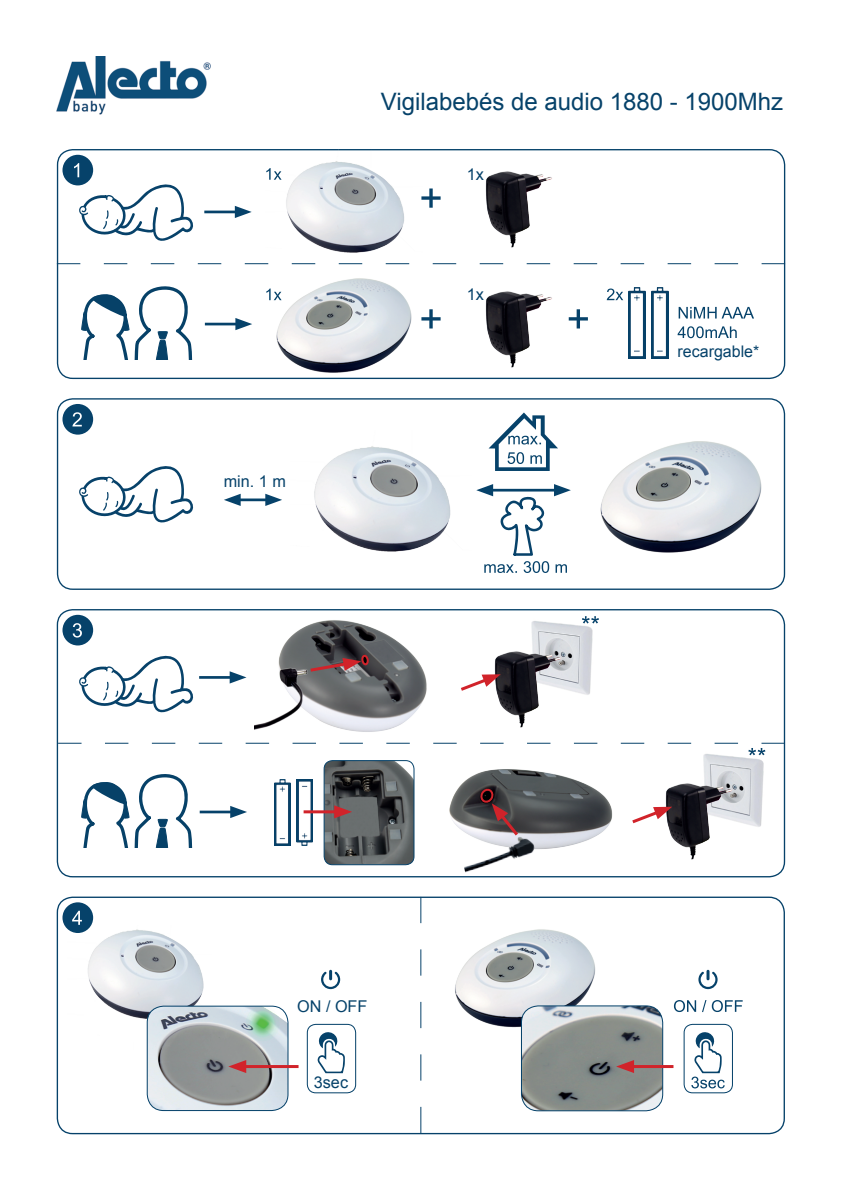
<style>
.page{position:relative;width:842px;height:1191px;background:#fff}
.page>*{position:absolute;margin:0;border:0;box-sizing:border-box;transform-origin:0 0}
.t1{font:24px "Arial";color:#06426a}
.t2{font:16.2px "Arial";color:#06426a}
.t3{font:16px "Arial";color:#06426a}
</style>
<div class="page">
<img style="left:57px;top:57px;width:153px;height:57px">
<div style="left:57px;top:398px;width:728px;height:192px;border:1px solid #06426a;border-radius:15px"></div>
<div style="left:62px;top:155px;width:31px;height:30px;background:#06426a;border-radius:50%"></div>
<div style="left:57px;top:896px;width:728px;height:238px;border:1px solid #06426a;border-radius:15px"></div>
<div style="left:62px;top:404px;width:31px;height:30px;background:#06426a;border-radius:50%"></div>
<svg style="left:72px;top:412px;width:10px;height:14px"></svg>
<div style="left:62px;top:615px;width:31px;height:30px;background:#06426a;border-radius:50%"></div>
<svg style="left:73px;top:623px;width:9px;height:14px"></svg>
<div style="left:62px;top:902px;width:31px;height:31px;background:#06426a;border-radius:50%"></div>
<svg style="left:72px;top:910px;width:10px;height:15px"></svg>
<img style="left:265px;top:149px;width:158px;height:104px">
<svg style="left:74px;top:163px;width:119px;height:78px"></svg>
<svg style="left:79px;top:655px;width:115px;height:58px"></svg>
<svg style="left:79px;top:466px;width:115px;height:57px"></svg>
<img style="left:234px;top:278px;width:194px;height:100px">
<img style="left:462px;top:291px;width:105px;height:89px">
<img style="left:462px;top:149px;width:105px;height:99px">
<img style="left:629px;top:288px;width:17px;height:71px">
<img style="left:652px;top:288px;width:17px;height:71px">
<svg style="left:81px;top:286px;width:111px;height:73px"></svg>
<svg style="left:81px;top:774px;width:111px;height:73px"></svg>
<svg style="left:421px;top:188px;width:20px;height:20px"></svg>
<svg style="left:421px;top:309px;width:20px;height:19px"></svg>
<svg style="left:569px;top:309px;width:19px;height:19px"></svg>
<hr style="left:205px;top:323px;width:35px;height:2px;background:#06426a">
<svg style="left:235px;top:318px;width:17px;height:12px"></svg>
<hr style="left:204px;top:211px;width:36px;height:2px;background:#06426a">
<svg style="left:235px;top:206px;width:17px;height:12px"></svg>
<svg style="left:57px;top:263px;width:728px;height:1px"></svg>
<svg style="left:607px;top:288px;width:16px;height:12px"></svg>
<svg style="left:266px;top:288px;width:16px;height:12px"></svg>
<svg style="left:266px;top:168px;width:16px;height:12px"></svg>
<hr style="left:236px;top:498px;width:34px;height:3px;background:#06426a">
<svg style="left:224px;top:494px;width:17px;height:12px"></svg>
<svg style="left:265px;top:494px;width:17px;height:12px"></svg>
<svg style="left:476px;top:484px;width:91px;height:89px"></svg>
<svg style="left:489px;top:412px;width:61px;height:59px"></svg>
<img style="left:314px;top:446px;width:137px;height:106px">
<img style="left:550px;top:440px;width:212px;height:120px">
<img style="left:264px;top:609px;width:181px;height:134px">
<img style="left:255px;top:662px;width:57px;height:78px">
<svg style="left:307px;top:654px;width:62px;height:19px"></svg>
<hr style="left:200px;top:810px;width:35px;height:3px;background:#06426a">
<svg style="left:230px;top:806px;width:17px;height:12px"></svg>
<hr style="left:199px;top:676px;width:36px;height:3px;background:#06426a">
<svg style="left:230px;top:671px;width:16px;height:12px"></svg>
<img style="left:324px;top:760px;width:90px;height:104px">
<div style="left:324px;top:760px;width:90px;height:105px;border:1px solid #06426a;border-radius:8px"></div>
<img style="left:275px;top:779px;width:15px;height:66px">
<img style="left:296px;top:779px;width:16px;height:66px">
<hr style="left:304px;top:810px;width:36px;height:3px;background:#d1232a">
<svg style="left:334px;top:805px;width:18px;height:13px"></svg>
<img style="left:449px;top:769px;width:164px;height:80px">
<img style="left:458px;top:822px;width:90px;height:56px">
<svg style="left:465px;top:786px;width:56px;height:52px;background:#67595c"></svg>
<img style="left:531px;top:621px;width:67px;height:74px">
<img style="left:494px;top:628px;width:82px;height:100px">
<svg style="left:461px;top:674px;width:40px;height:19px"></svg>
<img style="left:703px;top:755px;width:61px;height:72px">
<img style="left:665px;top:761px;width:83px;height:99px">
<svg style="left:632px;top:806px;width:40px;height:19px"></svg>
<svg style="left:420px;top:897px;width:1px;height:236px"></svg>
<img style="left:67px;top:925px;width:137px;height:124px">
<img style="left:455px;top:929px;width:141px;height:99px">
<img style="left:147px;top:1006px;width:141px;height:104px">
<div style="left:147px;top:1005px;width:141px;height:106px;border:1px solid #06426a;border-radius:16px"></div>
<hr style="left:241px;top:1065px;width:58px;height:3px;background:#d1232a">
<svg style="left:228px;top:1060px;width:18px;height:13px"></svg>
<svg style="left:307px;top:1027px;width:49px;height:47px"></svg>
<div style="left:307px;top:1023px;width:49px;height:70px;border:1px solid #06426a;border-radius:9px"></div>
<img style="left:521px;top:1006px;width:142px;height:104px">
<div style="left:521px;top:1005px;width:142px;height:106px;border:1px solid #06426a;border-radius:17px"></div>
<hr style="left:628px;top:1065px;width:45px;height:3px;background:#d1232a">
<svg style="left:616px;top:1060px;width:18px;height:13px"></svg>
<svg style="left:321px;top:969px;width:19px;height:20px"></svg>
<div style="left:684px;top:1023px;width:49px;height:70px;border:1px solid #06426a;border-radius:9px"></div>
<svg style="left:684px;top:1027px;width:48px;height:61px"></svg>
<svg style="left:674px;top:1000px;width:69px;height:12px"></svg>
<svg style="left:698px;top:969px;width:20px;height:20px"></svg>
<svg style="left:678px;top:326px;width:59px;height:12px"></svg>
<svg style="left:679px;top:307px;width:75px;height:11px"></svg>
<svg style="left:582px;top:616px;width:17px;height:7px"></svg>
<svg style="left:58px;top:743px;width:727px;height:12px"></svg>
<p class="t2" style="left:224px;top:470px;width:64px">min. 1 m</p>
<p class="t1" style="left:381px;top:86px;width:404px">Vigilabebés de audio 1880 - 1900Mhz</p>
<p class="t2" style="left:467px;top:163px;width:19px">1x</p>
<p class="t2" style="left:467px;top:284px;width:19px">1x</p>
<p class="t3" style="left:678px;top:341px;width:83px">recargable*</p>
<p class="t2" style="left:297px;top:995px;width:72px">ON / OFF</p>
<p class="t2" style="left:314px;top:1072px;width:36px">3sec</p>
</div>
